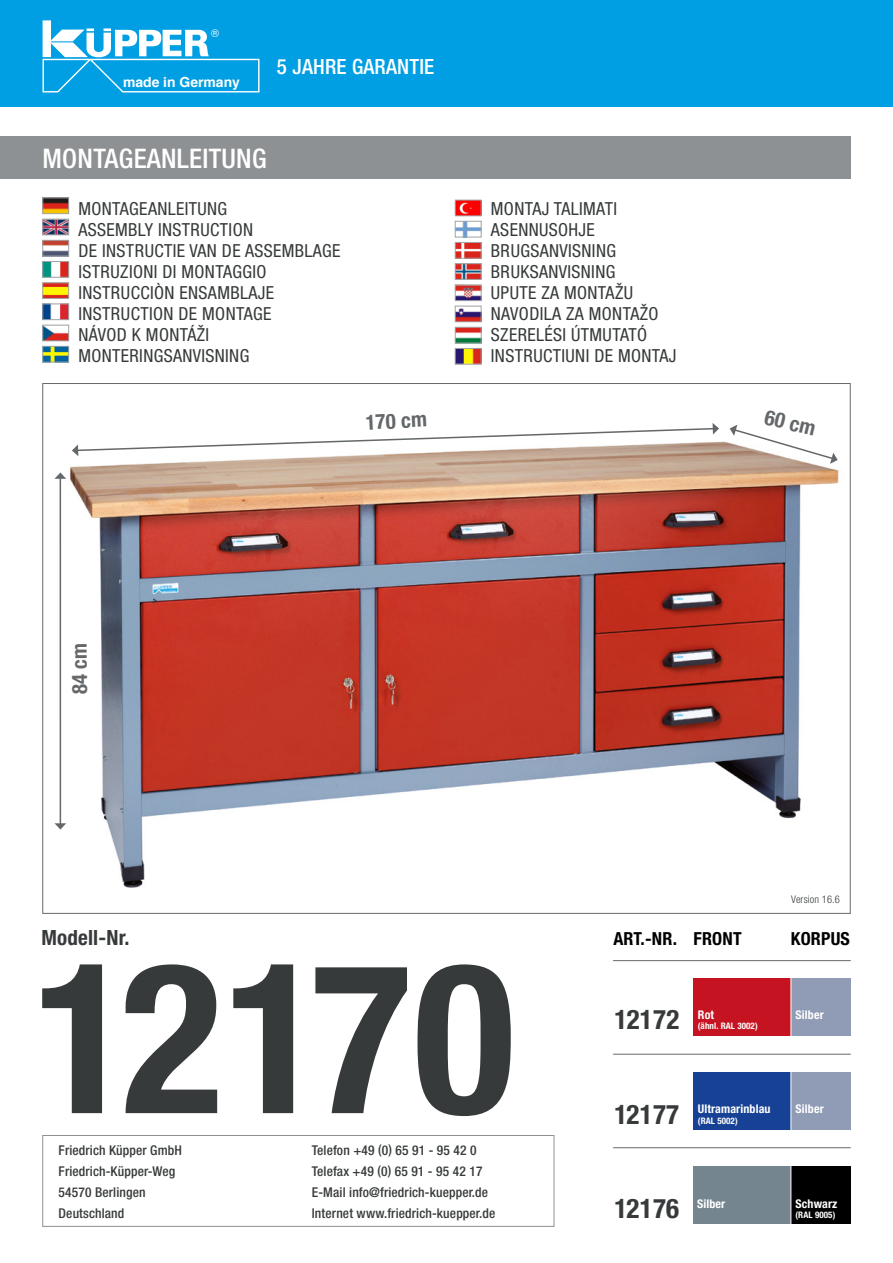
<style>
.page{position:relative;width:893px;height:1263px;background:#fff}
.page>*{position:absolute;margin:0;border:0;box-sizing:border-box;transform-origin:0 0}
.t1{font:700 condensed 210px "Helvetica Neue LT Std";letter-spacing:-.025em;color:#373a3b}
.t2{font:500 condensed 27px "Helvetica Neue LT Std";letter-spacing:.01em;color:#fff}
.t3{font:700 condensed 27px "Helvetica Neue LT Std";letter-spacing:.01em;color:#373a3b}
.t4{font:500 condensed 21px "Helvetica Neue LT Std";letter-spacing:.01em;color:#fff}
.t5{font:700 condensed 21px "Helvetica Neue LT Std";color:#64686a}
.t6{font:700 condensed 21px "Helvetica Neue LT Std";letter-spacing:.01em;color:#373a3b}
.t7{font:condensed 18px/21px "Helvetica Neue LT Std";letter-spacing:.02em;color:#373a3b}
.t8{font:700 condensed 18px "Helvetica Neue LT Std";letter-spacing:.01em;color:#000}
.t9{font:700 13.95px "Helvetica";color:#fff}
.t10{font:500 condensed 13.5px/21px "Helvetica Neue LT Std";letter-spacing:.01em;color:#373a3b}
.t11{font:700 condensed 12px "Helvetica Neue LT Std";letter-spacing:.01em;color:#fff}
.t12{font:10.65px "Helvetica";color:#fff}
.t13{font:300 condensed 10.5px "Helvetica Neue LT Std";letter-spacing:.01em;color:#373a3b}
.t14{font:700 condensed 9px "Helvetica Neue LT Std";letter-spacing:.01em;color:#fff}
</style>
<div class="page">
<div style="left:0;top:137px;width:851px;height:42px;background:#8e9193"></div>
<div style="left:0;top:0;width:893px;height:106px;background:#009fe3"></div>
<div style="left:43px;top:1135px;width:511px;height:91px;border:1px solid #8e9193"></div>
<svg style="left:43px;top:20px;width:217px;height:72px"></svg>
<img style="left:61px;top:424px;width:778px;height:464px">
<svg style="left:72px;top:423px;width:647px;height:33px"></svg>
<svg style="left:730px;top:425px;width:108px;height:39px"></svg>
<hr style="left:60px;top:478px;width:1px;height:346px;background:#64686a">
<svg style="left:54px;top:472px;width:12px;height:7px"></svg>
<svg style="left:55px;top:823px;width:11px;height:7px"></svg>
<svg style="left:152px;top:598px;width:4px;height:5px"></svg>
<img style="left:45px;top:200px;width:22px;height:12px">
<div style="left:43px;top:198px;width:26px;height:16px;border:1px solid #a1a5a7"></div>
<img style="left:45px;top:263px;width:22px;height:12px">
<div style="left:43px;top:261px;width:26px;height:16px;border:1px solid #a1a5a7"></div>
<img style="left:45px;top:327px;width:22px;height:12px">
<div style="left:43px;top:325px;width:26px;height:16px;border:1px solid #a1a5a7"></div>
<img style="left:45px;top:221px;width:22px;height:12px">
<div style="left:43px;top:219px;width:26px;height:16px;border:1px solid #a1a5a7"></div>
<img style="left:45px;top:284px;width:22px;height:13px">
<div style="left:43px;top:282px;width:26px;height:17px;border:1px solid #a1a5a7"></div>
<img style="left:45px;top:348px;width:22px;height:12px">
<div style="left:43px;top:346px;width:26px;height:16px;border:1px solid #a1a5a7"></div>
<img style="left:45px;top:242px;width:22px;height:12px">
<div style="left:43px;top:240px;width:26px;height:16px;border:1px solid #a1a5a7"></div>
<img style="left:45px;top:306px;width:22px;height:12px">
<div style="left:43px;top:304px;width:26px;height:16px;border:1px solid #a1a5a7"></div>
<img style="left:457px;top:223px;width:22px;height:12px">
<div style="left:455px;top:221px;width:26px;height:16px;border:1px solid #a1a5a7"></div>
<img style="left:457px;top:287px;width:22px;height:12px">
<div style="left:455px;top:285px;width:26px;height:16px;border:1px solid #a1a5a7"></div>
<img style="left:457px;top:244px;width:22px;height:12px">
<div style="left:455px;top:242px;width:26px;height:16px;border:1px solid #a1a5a7"></div>
<img style="left:457px;top:308px;width:22px;height:12px">
<div style="left:455px;top:306px;width:26px;height:16px;border:1px solid #a1a5a7"></div>
<img style="left:457px;top:265px;width:22px;height:13px">
<div style="left:455px;top:263px;width:26px;height:17px;border:1px solid #a1a5a7"></div>
<img style="left:457px;top:202px;width:22px;height:12px">
<div style="left:455px;top:200px;width:26px;height:16px;border:1px solid #a1a5a7"></div>
<img style="left:457px;top:329px;width:22px;height:12px">
<div style="left:455px;top:327px;width:26px;height:16px;border:1px solid #a1a5a7"></div>
<img style="left:457px;top:350px;width:22px;height:12px">
<div style="left:455px;top:348px;width:26px;height:16px;border:1px solid #a1a5a7"></div>
<div style="left:693px;top:1166px;width:98px;height:57px;background:#758590"></div>
<div style="left:791px;top:1166px;width:59px;height:57px;background:#000"></div>
<div style="left:694px;top:978px;width:97px;height:58px;background:#c51321"></div>
<div style="left:791px;top:978px;width:59px;height:58px;background:#909cb5"></div>
<div style="left:694px;top:1072px;width:97px;height:58px;background:#164194"></div>
<div style="left:791px;top:1072px;width:59px;height:58px;background:#909cb5"></div>
<hr style="left:613px;top:960px;width:237px;height:1px;background:#64686a">
<hr style="left:790px;top:968px;width:1px;height:266px;background:#fff">
<hr style="left:613px;top:1054px;width:237px;height:1px;background:#64686a">
<hr style="left:613px;top:1147px;width:237px;height:1px;background:#64686a">
<p class="t12" style="left:211px;top:25px;width:9px">®</p>
<p class="t9" style="left:123px;top:71px;width:118px">made in Germany</p>
<p class="t4" style="left:277px;top:54px;width:159px">5 JAHRE GARANTIE</p>
<h2 class="t2" style="left:43px;top:142px;width:226px">MONTAGEANLEITUNG</h2>
<p class="t7" style="left:78px;top:198px;width:264px">MONTAGEANLEITUNG<br>ASSEMBLY INSTRUCTION<br>DE INSTRUCTIE VAN DE ASSEMBLAGE<br>ISTRUZIONI DI MONTAGGIO<br>INSTRUCCIÒN ENSAMBLAJE<br>INSTRUCTION DE MONTAGE<br>NÁVOD K MONTÁŽI<br>MONTERINGSANVISNING</p>
<p class="t7" style="left:491px;top:198px;width:187px">MONTAJ TALIMATI<br>ASENNUSOHJE<br>BRUGSANVISNING<br>BRUKSANVISNING<br>UPUTE ZA MONTAŽU<br>NAVODILA ZA MONTAŽO<br>SZERELÉSI ÚTMUTATÓ<br>INSTRUCTIUNI DE MONTAJ</p>
<p class="t5" style="left:67px;top:695px;width:53px;rotate:-91deg">84 cm</p>
<p class="t5" style="left:365px;top:409px;width:63px;rotate:-3deg">170 cm</p>
<p class="t5" style="left:768px;top:404px;width:53px;rotate:13deg">60 cm</p>
<p class="t13" style="left:791px;top:893px;width:50px">Version 16.6</p>
<p class="t6" style="left:41px;top:925px;width:90px">Modell-Nr.</p>
<h1 class="t1" style="left:34px;top:911px;width:482px">12170</h1>
<p class="t10" style="left:59px;top:1140px;width:125px">Friedrich Küpper GmbH<br>Friedrich-Küpper-Weg<br>54570 Berlingen<br>Deutschland</p>
<p class="t10" style="left:312px;top:1140px;width:185px">Telefon +49 (0) 65 91 - 95 42 0<br>Telefax +49 (0) 65 91 - 95 42 17<br>E-Mail info@friedrich-kuepper.de<br>Internet www.friedrich-kuepper.de</p>
<p class="t8" style="left:613px;top:928px;width:130px">ART.-NR. FRONT</p>
<p class="t8" style="left:791px;top:928px;width:60px">KORPUS</p>
<h2 class="t3" style="left:615px;top:1003px;width:66px">12172</h2>
<p class="t11" style="left:698px;top:1007px;width:18px">Rot</p>
<p class="t11" style="left:796px;top:1007px;width:30px">Silber</p>
<p class="t14" style="left:698px;top:1020px;width:61px">(ähnl. RAL 3002)</p>
<h2 class="t3" style="left:614px;top:1098px;width:66px">12177</h2>
<p class="t11" style="left:698px;top:1101px;width:74px">Ultramarinblau</p>
<p class="t11" style="left:796px;top:1101px;width:30px">Silber</p>
<p class="t14" style="left:698px;top:1115px;width:41px">(RAL 5002)</p>
<h2 class="t3" style="left:614px;top:1192px;width:66px">12176</h2>
<p class="t11" style="left:796px;top:1196px;width:43px">Schwarz</p>
<p class="t11" style="left:697px;top:1196px;width:30px">Silber</p>
<p class="t14" style="left:796px;top:1209px;width:41px">(RAL 9005)</p>
</div>
